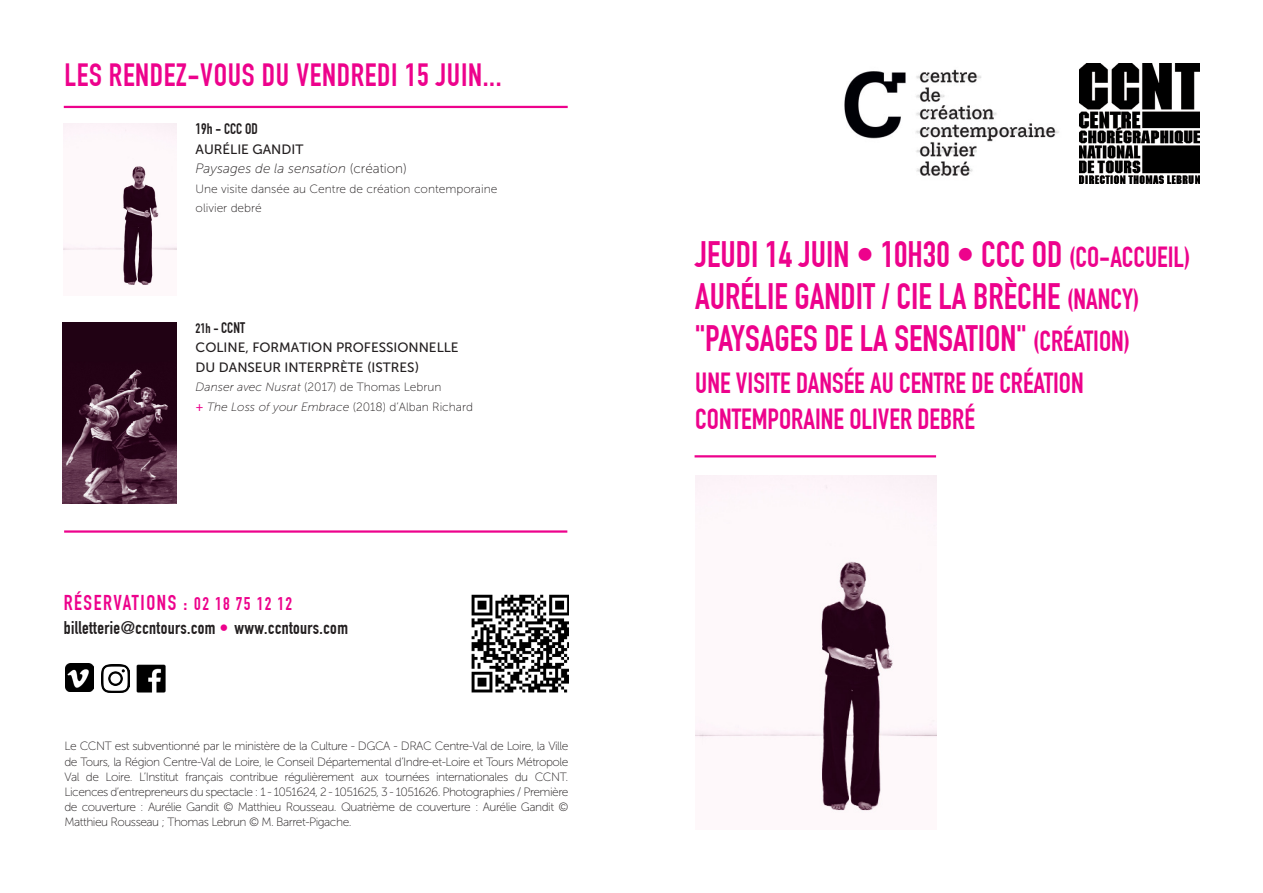
<style>
.page{position:relative;width:1263px;height:893px;background:#fff}
.page>*{position:absolute;margin:0;border:0;box-sizing:border-box;transform-origin:0 0}
.texte_presentation{font:700 36px "DIN Condensed";color:#ed028c}
.Genres___calendrier{font:700 31.5px "DIN Condensed";letter-spacing:.02em;color:#ed028c}
.texte_presentation-2{font:700 28.5px "DIN Condensed";color:#ed028c}
.DATE_NOIR{font:700 21px "DIN Condensed";letter-spacing:.075em;color:#ed028c}
.DATE_NOIR-2{font:700 18px "DIN Condensed";letter-spacing:.02em;color:#231f20}
.DATE_NOIR-3{font:700 15px "DIN Condensed";color:#231f20}
.DATE_NOIR-4{font:13.5px "Museo Sans 500";color:#231f20}
.DATE_NOIR-5{font:italic 13.5px "Museo Sans 100";color:#231f20}
.DATE_NOIR-6{font:700 13.5px "DIN Condensed";color:#231f20}
.Distribution{font:12px/15px "Museo Sans 100";letter-spacing:-.04em;color:#231f20;text-align:justify}
.DATE_NOIR-7{font:12px/19.5px "Museo Sans 100";color:#231f20}
.DATE_NOIR-8{font:italic 12px "Museo Sans 100";color:#231f20}
.s1{font-style:normal}
.s2{font-size:15px}
.s3{font-style:italic}
.s4{font-family:"Museo Sans 500";font-style:normal;color:#ed028c}
.s5{font-size:18px}
.s6{color:#ed028c}
.s7{font-size:28.5px}
</style>
<div class="page">
<hr style="left:694px;top:455px;width:242px;height:2px;background:#ed028c">
<hr style="left:64px;top:106px;width:504px;height:2px;background:#ed028c">
<img style="left:1080px;top:64px;width:119px;height:119px">
<img style="left:101px;top:665px;width:28px;height:28px">
<img style="left:137px;top:665px;width:28px;height:28px">
<img style="left:65px;top:664px;width:28px;height:28px">
<img style="left:64px;top:123px;width:112px;height:162px">
<hr style="left:64px;top:530px;width:503px;height:3px;background:#ed028c">
<img style="left:471px;top:595px;width:97px;height:98px">
<img style="left:695px;top:475px;width:241px;height:338px">
<img style="left:63px;top:323px;width:113px;height:181px">
<img style="left:844px;top:69px;width:215px;height:107px">
<p class="Genres___calendrier" style="left:64px;top:57px;width:438px">LES RENDEZ-VOUS DU VENDREDI 15 JUIN...</p>
<p class="DATE_NOIR-3" style="left:196px;top:120px;width:64px">19h - CCC OD</p>
<p class="DATE_NOIR-4" style="left:196px;top:142px;width:109px">AURÉLIE GANDIT</p>
<p class="DATE_NOIR-5" style="left:196px;top:161px;width:213px">Paysages de la sensation <span class="s1">(création)</span></p>
<p class="DATE_NOIR-7" style="left:196px;top:179px;width:303px">Une visite dansée au Centre de création contemporaine olivier debré</p>
<p class="DATE_NOIR-6" style="left:196px;top:320px;width:51px">21h - <span class="s2">CCNT</span></p>
<p class="DATE_NOIR-4" style="left:196px;top:340px;width:265px">COLINE, FORMATION PROFESSIONNELLE</p>
<p class="DATE_NOIR-4" style="left:196px;top:360px;width:225px">DU DANSEUR INTERPRÈTE (ISTRES)</p>
<p class="DATE_NOIR-7" style="left:196px;top:377px;width:247px"><span class="s3">Danser avec Nusrat</span> (2017) de Thomas Lebrun</p>
<p class="DATE_NOIR-8" style="left:196px;top:400px;width:279px"><span class="s4">+</span> The Loss of your Embrace <span class="s1">(2018) d’Alban Richard</span></p>
<p class="DATE_NOIR" style="left:64px;top:590px;width:230px">RÉSERVATIONS : <span class="s5">02 18 75 12 12</span></p>
<p class="DATE_NOIR-2" style="left:64px;top:617px;width:286px">billetterie@ccntours.com <span class="s6">•</span> www.ccntours.com</p>
<p class="Distribution" style="left:64px;top:739px;width:505px">Le CCNT est subventionné par le ministère de la Culture - DGCA - DRAC Centre-Val de Loire, la Ville de Tours, la Région Centre-Val de Loire, le Conseil Départemental d’Indre-et-Loire et Tours Métropole Val de Loire. L’Institut français contribue régulièrement aux tournées internationales du CCNT.<br>Licences d’entrepreneurs du spectacle : 1 - 1051624, 2 - 1051625, 3 - 1051626. Photographies / Première de couverture : Aurélie Gandit © Matthieu Rousseau. Quatrième de couverture : Aurélie Gandit © Matthieu Rousseau ; Thomas Lebrun © M. Barret-Pigache.</p>
<p class="texte_presentation" style="left:695px;top:233px;width:497px">JEUDI 14 JUIN • 10H30 • CCC OD <span class="s7">(CO-ACCUEIL)</span></p>
<p class="texte_presentation" style="left:695px;top:275px;width:446px">AURÉLIE GANDIT / CIE LA BRÈCHE <span class="s7">(NANCY)</span></p>
<p class="texte_presentation" style="left:695px;top:317px;width:436px">"PAYSAGES DE LA SENSATION" <span class="s7">(CRÉATION)</span></p>
<p class="texte_presentation-2" style="left:695px;top:366px;width:390px">UNE VISITE DANSÉE AU CENTRE DE CRÉATION</p>
<p class="texte_presentation-2" style="left:695px;top:402px;width:281px">CONTEMPORAINE OLIVER DEBRÉ</p>
</div>
